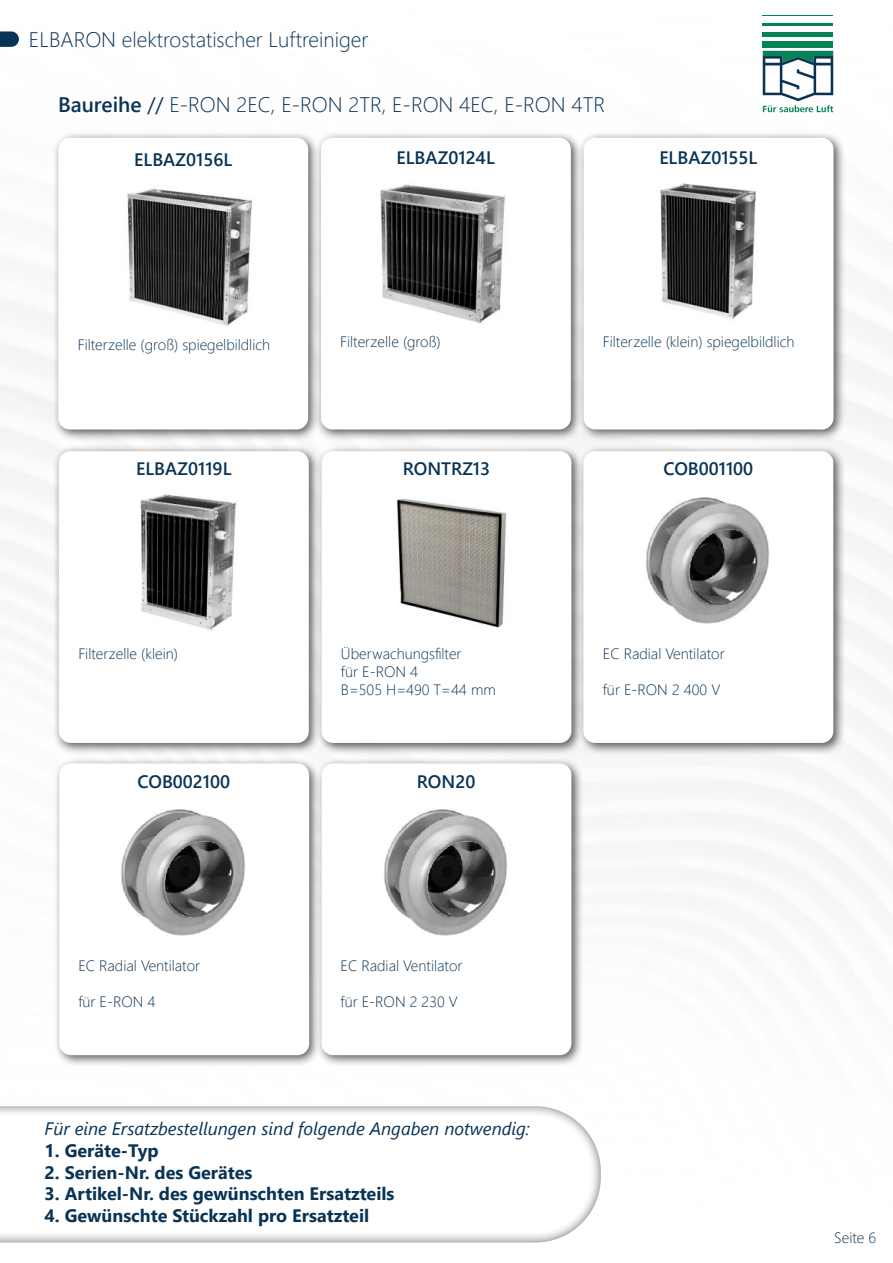
<style>
.page{position:relative;width:893px;height:1263px;background:#fff}
.page>*{position:absolute;margin:0;border:0;box-sizing:border-box;transform-origin:0 0}
.t1{font:300 21px "Segoe UI";color:#093355}
.t2{font:700 18px "Segoe UI";color:#093355}
.t3{font:600 18px "Segoe UI";color:#093355}
.t4{font:italic 18px "Segoe UI";color:#093355}
.t5{font:600 18px "Segoe UI";color:#093351}
.t6{font:300 15px/18px "Segoe UI";color:#093355}
.s1{font-weight:600}
.s2{font-weight:400}
</style>
<div class="page">
<img style="left:0;top:15px;width:893px;height:901px">
<hr style="left:763px;top:15px;width:70px;height:1px;background:#048355">
<hr style="left:763px;top:23px;width:70px;height:3px;background:#048355">
<hr style="left:763px;top:33px;width:70px;height:4px;background:#048355">
<div style="left:763px;top:41px;width:70px;height:7px;background:#048355"></div>
<svg style="left:763px;top:51px;width:70px;height:61px"></svg>
<svg style="left:0;top:31px;width:19px;height:16px"></svg>
<div style="left:53px;top:445px;width:268px;height:310px;background:#231f20;opacity:.75"></div>
<div style="left:59px;top:451px;width:250px;height:292px;background:#fff;border-radius:12px"></div>
<div style="left:316px;top:445px;width:267px;height:310px;background:#231f20;opacity:.75"></div>
<div style="left:322px;top:451px;width:249px;height:292px;background:#fff;border-radius:12px"></div>
<img style="left:140px;top:494px;width:96px;height:136px">
<img style="left:397px;top:499px;width:110px;height:129px">
<div style="left:577px;top:445px;width:268px;height:310px;background:#231f20;opacity:.75"></div>
<div style="left:583px;top:451px;width:250px;height:292px;background:#fff;border-radius:12px"></div>
<div style="left:53px;top:757px;width:268px;height:310px;background:#231f20;opacity:.75"></div>
<div style="left:59px;top:763px;width:250px;height:292px;background:#fff;border-radius:12px"></div>
<img style="left:646px;top:497px;width:123px;height:127px">
<img style="left:121px;top:809px;width:124px;height:127px">
<div style="left:52px;top:131px;width:268px;height:311px;background:#231f20;opacity:.75"></div>
<div style="left:58px;top:138px;width:250px;height:291px;background:#fff;border-radius:12px"></div>
<div style="left:315px;top:131px;width:268px;height:311px;background:#231f20;opacity:.75"></div>
<div style="left:321px;top:138px;width:250px;height:291px;background:#fff;border-radius:12px"></div>
<img style="left:380px;top:184px;width:125px;height:140px">
<div style="left:578px;top:131px;width:267px;height:311px;background:#231f20;opacity:.75"></div>
<div style="left:584px;top:138px;width:250px;height:291px;background:#fff;border-radius:12px"></div>
<img style="left:660px;top:183px;width:96px;height:136px">
<img style="left:127px;top:188px;width:125px;height:138px">
<div style="left:316px;top:757px;width:267px;height:310px;background:#231f20;opacity:.75"></div>
<div style="left:322px;top:763px;width:249px;height:292px;background:#fff;border-radius:12px"></div>
<img style="left:384px;top:809px;width:123px;height:127px">
<svg style="left:0;top:1106px;width:601px;height:137px"></svg>
<h1 class="t1" style="left:29px;top:31px;width:341px">ELBARON elektrostatischer Luftreiniger</h1>
<h1 class="t1" style="left:58px;top:96px;width:549px"><span class="s1">Baureihe</span> <span class="s2">//</span> E-RON 2EC, E-RON 2TR, E-RON 4EC, E-RON 4TR</h1>
<p class="t5" style="left:134px;top:153px;width:100px">ELBAZ0156L</p>
<p class="t3" style="left:396px;top:150px;width:100px">ELBAZ0124L</p>
<p class="t3" style="left:659px;top:150px;width:100px">ELBAZ0155L</p>
<p class="t6" style="left:78px;top:337px;width:194px">Filterzelle (groß) spiegelbildlich</p>
<p class="t6" style="left:340px;top:334px;width:102px">Filterzelle (groß)</p>
<p class="t6" style="left:603px;top:334px;width:193px">Filterzelle (klein) spiegelbildlich</p>
<p class="t3" style="left:136px;top:462px;width:97px">ELBAZ0119L</p>
<p class="t3" style="left:403px;top:462px;width:89px">RONTRZ13</p>
<p class="t3" style="left:663px;top:462px;width:91px">COB001100</p>
<p class="t6" style="left:78px;top:646px;width:101px">Filterzelle (klein)</p>
<p class="t6" style="left:341px;top:643px;width:156px">Überwachungsfilter<br>für E-RON 4<br>B=505 H=490 T=44 mm</p>
<p class="t6" style="left:603px;top:646px;width:123px">EC Radial Ventilator</p>
<p class="t6" style="left:603px;top:682px;width:119px">für E-RON 2 400 V</p>
<p class="t3" style="left:138px;top:774px;width:94px">COB002100</p>
<p class="t3" style="left:417px;top:774px;width:60px">RON20</p>
<p class="t6" style="left:78px;top:958px;width:123px">EC Radial Ventilator</p>
<p class="t6" style="left:78px;top:994px;width:79px">für E-RON 4</p>
<p class="t6" style="left:341px;top:958px;width:123px">EC Radial Ventilator</p>
<p class="t6" style="left:341px;top:994px;width:119px">für E-RON 2 230 V</p>
<p class="t4" style="left:45px;top:1122px;width:487px">Für eine Ersatzbestellungen sind folgende Angaben notwendig:</p>
<p class="t2" style="left:45px;top:1143px;width:116px">1. Geräte-Typ</p>
<p class="t2" style="left:45px;top:1165px;width:209px">2. Serien-Nr. des Gerätes</p>
<p class="t2" style="left:45px;top:1187px;width:351px">3. Artikel-Nr. des gewünschten Ersatzteils</p>
<p class="t2" style="left:45px;top:1208px;width:326px">4. Gewünschte Stückzahl pro Ersatzteil</p>
<p class="t6" style="left:834px;top:1227px;width:43px">Seite 6</p>
</div>
